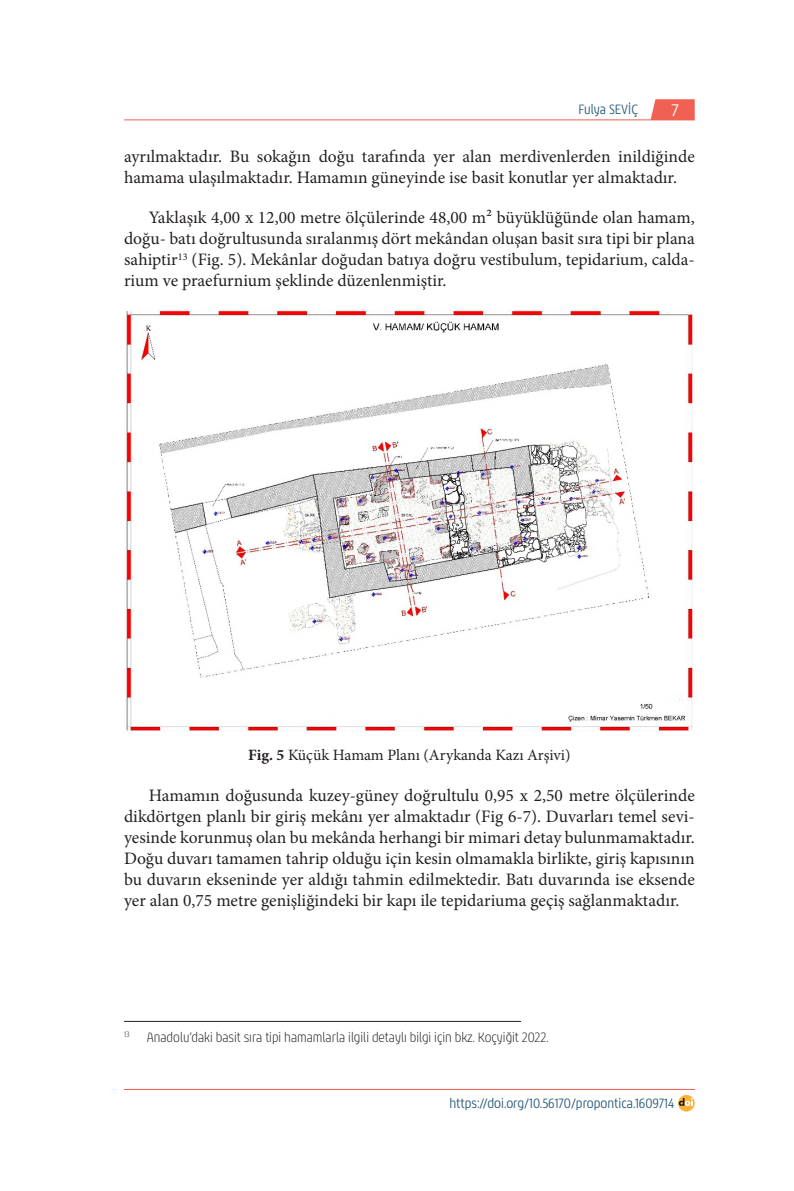
<style>
.page{position:relative;width:794px;height:1191px;background:#fff}
.page>*{position:absolute;margin:0;border:0;box-sizing:border-box;transform-origin:0 0}
.ANA_METİN{font:17.5px/21px "Minion Pro";color:#231f20;text-align:justify}
.t1{font:17.5px "Chypre Nor Boo";color:#fff}
.ANA_METİN-2{font:15.75px "Minion Pro";letter-spacing:-.005em;color:#231f20}
.DIPNOT{font:14px "Chypre Con Thi";color:#231f20}
.t2{font:14px "Chypre Con Boo";color:#285b77}
.s1{font-weight:700}
</style>
<div class="page">
<svg style="left:650px;top:99px;width:44px;height:21px"></svg>
<hr style="left:124px;top:120px;width:570px;height:1px;background:#f16153">
<hr style="left:124px;top:1089px;width:570px;height:1px;background:#f16153">
<svg style="left:678px;top:1095px;width:16px;height:16px"></svg>
<svg style="left:679px;top:1098px;width:13px;height:8px"></svg>
<img style="left:126px;top:310px;width:567px;height:421px">
<hr style="left:124px;top:1021px;width:397px;height:1px;background:#231f20">
<p class="t2" style="left:578px;top:101px;width:61px">Fulya SEVİÇ</p>
<p class="t1" style="left:671px;top:100px;width:9px">7</p>
<p class="ANA_METİN" style="left:124px;top:146px;width:572px">ayrılmaktadır. Bu sokağın doğu tarafında yer alan merdivenlerden inildiğinde hamama ulaşılmaktadır. Hamamın güneyinde ise basit konutlar yer almaktadır.</p>
<p class="ANA_METİN" style="left:124px;top:207px;width:572px;text-indent:25px">Yaklaşık 4,00 x 12,00 metre ölçülerinde 48,00 m² büyüklüğünde olan hamam, doğu- batı doğrultusunda sıralanmış dört mekândan oluşan basit sıra tipi bir plana sahiptir<sup>13</sup> (Fig. 5). Mekânlar doğudan batıya doğru vestibulum, tepidarium, calda&shy;rium ve praefurnium şeklinde düzenlenmiştir.</p>
<p class="ANA_METİN-2" style="left:248px;top:744px;width:324px"><span class="s1">Fig. 5</span> Küçük Hamam Planı (Arykanda Kazı Arşivi)</p>
<p class="ANA_METİN" style="left:124px;top:785px;width:572px;text-indent:25px">Hamamın doğusunda kuzey-güney doğrultulu 0,95 x 2,50 metre ölçülerinde dikdörtgen planlı bir giriş mekânı yer almaktadır (Fig 6-7). Duvarları temel sevi&shy;yesinde korunmuş olan bu mekânda herhangi bir mimari detay bulunmamaktadır.<br>Doğu duvarı tamamen tahrip olduğu için kesin olmamakla birlikte, giriş kapısının bu duvarın ekseninde yer aldığı tahmin edilmektedir. Batı duvarında ise eksende yer alan 0,75 metre genişliğindeki bir kapı ile tepidariuma geçiş sağlanmaktadır.</p>
<p class="DIPNOT" style="left:124px;top:1029px;width:426px"><sup>13</sup> Anadolu’daki basit sıra tipi hamamlarla ilgili detaylı bilgi için bkz. Koçyiğit 2022.</p>
<p class="t2" style="left:449px;top:1095px;width:226px">https://doi.org/10.56170/propontica.1609714</p>
</div>
